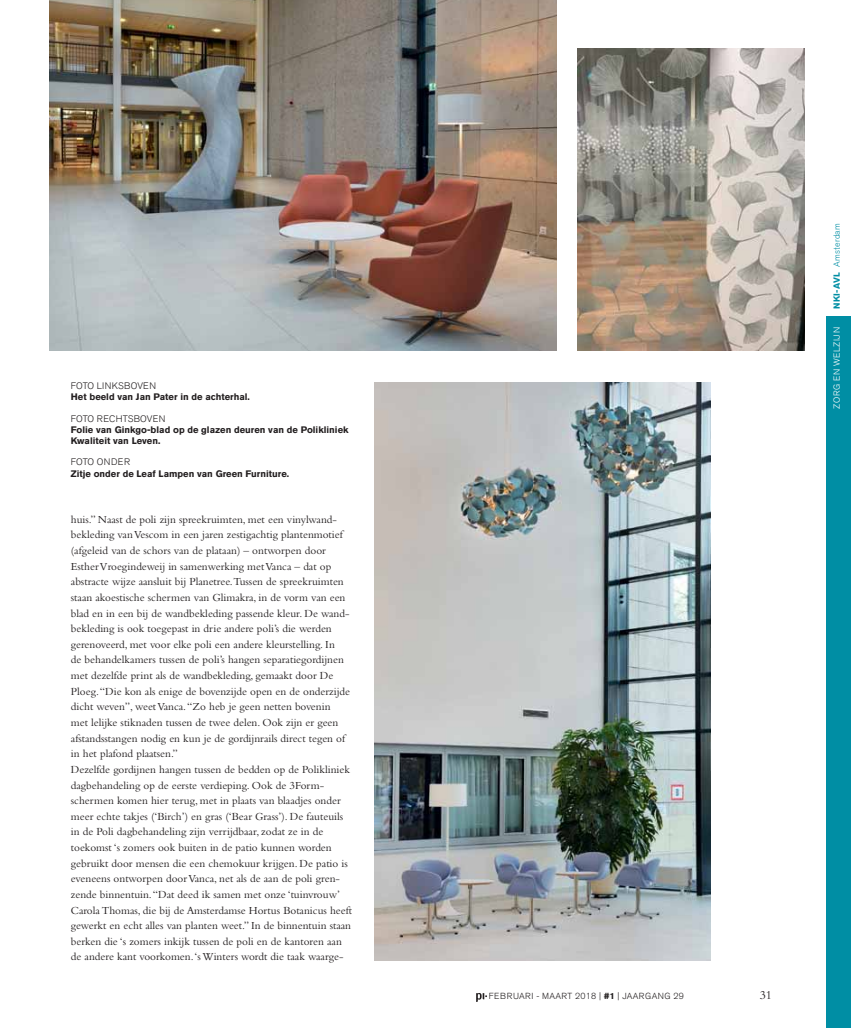
<style>
.page{position:relative;width:851px;height:1028px;background:#fff}
.page>*{position:absolute;margin:0;border:0;box-sizing:border-box;transform-origin:0 0}
.t1{font:12.5px "Bembo Std";color:#231f20}
.t2{font:11.25px/15.6px "Bembo Std";color:#231f20}
.t3{font:700 9.38px/11.2px "Akzidenz Grotesk BE";color:#231f20}
.t4{font:300 9.38px "Akzidenz Grotesk BE";letter-spacing:.015em;color:#231f20}
.t5{font:300 9.38px "Akzidenz Grotesk BE";letter-spacing:.035em;color:#231f20}
.t6{font:300 8.75px "Akzidenz Grotesk BE";letter-spacing:.04em;color:#231f20}
.t7{font:300 8.75px "Akzidenz Grotesk BE";letter-spacing:.03em;color:#008ea4}
.t8{font:300 8.75px "Akzidenz Grotesk BE";letter-spacing:.06em;color:#fff}
.s1{font-weight:700}
</style>
<div class="page">
<div style="left:825px;top:316px;width:25px;height:712px;background:#008ea4"></div>
<svg style="left:476px;top:993px;width:11px;height:9px"></svg>
<img style="left:577px;top:48px;width:227px;height:303px">
<img style="left:50px;top:0;width:506px;height:351px">
<img style="left:375px;top:382px;width:335px;height:578px">
<p class="t4" style="left:71px;top:380px;width:87px">FOTO LINKSBOVEN</p>
<p class="t3" style="left:71px;top:391px;width:180px">Het beeld van Jan Pater in de achterhal.</p>
<p class="t4" style="left:71px;top:413px;width:96px">FOTO RECHTSBOVEN</p>
<p class="t3" style="left:71px;top:424px;width:279px">Folie van Ginkgo-blad op de glazen deuren van de Polikliniek<br>Kwaliteit van Leven.</p>
<p class="t5" style="left:71px;top:457px;width:61px">FOTO ONDER</p>
<p class="t3" style="left:71px;top:468px;width:220px">Zitje onder de Leaf Lampen van Green Furniture.</p>
<p class="t2" style="left:71px;top:511px;width:283px">huis.” Naast de poli zijn spreekruimten, met een vinylwand&shy;bekleding van Vescom in een jaren zestigachtig plantenmotief (afgeleid van de schors van de plataan) – ontworpen door Esther Vroegindeweij in samenwerking met Vanca – dat op abstracte wijze aansluit bij Planetree.Tussen de spreekruimten staan akoestische schermen van Glimakra, in de vorm van een blad en in een bij de wandbekleding passende kleur. De wand&shy;bekleding is ook toegepast in drie andere poli’s die werden gerenoveerd, met voor elke poli een andere kleurstelling. In<br>de behandelkamers tussen de poli’s hangen separatiegordijnen met dezelfde print als de wandbekleding, gemaakt door De Ploeg. “Die kon als enige de bovenzijde open en de onderzijde dicht weven”, weet Vanca. “Zo heb je geen netten bovenin<br>met lelijke stiknaden tussen de twee delen. Ook zijn er geen afstandsstangen nodig en kun je de gordijnrails direct tegen of in het plafond plaatsen.”<br>Dezelfde gordijnen hangen tussen de bedden op de Polikliniek dagbehandeling op de eerste verdieping. Ook de 3Form&shy;schermen komen hier terug, met in plaats van blaadjes onder meer echte takjes (‘Birch’) en gras (‘Bear Grass’). De fauteuils in de Poli dagbehandeling zijn verrijdbaar, zodat ze in de toekomst ‘s zomers ook buiten in de patio kunnen worden gebruikt door mensen die een chemokuur krijgen. De patio is eveneens ontworpen door Vanca, net als de aan de poli gren&shy;zende binnentuin. “Dat deed ik samen met onze ‘tuinvrouw’ Carola Thomas, die bij de Amsterdamse Hortus Botanicus heeft gewerkt en echt alles van planten weet.” In de binnentuin staan berken die ‘s zomers inkijk tussen de poli en de kantoren aan de andere kant voorkomen. ‘s Winters wordt die taak waarge-</p>
<p class="t7" style="left:831px;top:309px;width:88px;rotate:-90deg"><span class="s1">NKI-AVL</span> Amsterdam</p>
<p class="t8" style="left:831px;top:408px;width:83px;rotate:-90deg">ZORG EN WELZIJN</p>
<p class="t6" style="left:488px;top:991px;width:197px">FEBRUARI - MAART 2018 | <span class="s1">#1</span> | JAARGANG 29</p>
<p class="t1" style="left:759px;top:987px;width:14px">31</p>
</div>
